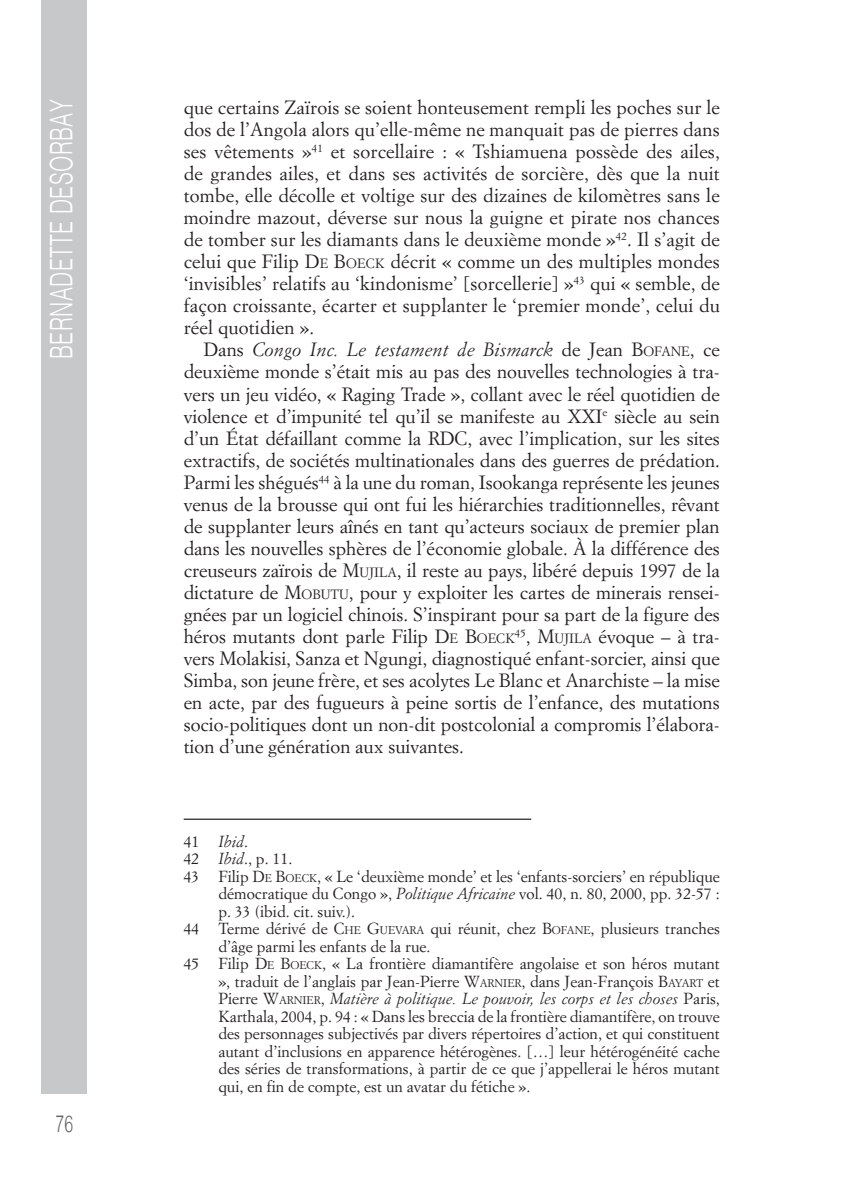
<style>
.page{position:relative;width:844px;height:1191px;background:#fff}
.page>*{position:absolute;margin:0;border:0;box-sizing:border-box;transform-origin:0 0}
.t1{font:300 31.15px "Helvetica";letter-spacing:.02em;color:#fff;scale:.68 1}
.t2{font:300 23.28px "Helvetica";color:#636366;scale:.68 1}
._00_corpo_testo{font:18.9px/22.1px "Simoncini Garamond";letter-spacing:.005em;color:#231f20;text-align:justify}
._05_note{font:15.75px/17.5px "Simoncini Garamond";color:#231f20;text-align:justify}
._05_note-2{font:italic 15.75px "Simoncini Garamond";color:#231f20}
.s1{font-style:inherit}
.s2{font-size:13.3px}
.s3{font-style:italic}
.s4{font-style:normal}
.s5{font-size:11.03px}
</style>
<div class="page">
<div style="left:41px;top:0;width:46px;height:1093px;background:#c7c8ca"></div>
<hr style="left:184px;top:818px;width:347px;height:2px;background:#231f20">
<h1 class="t1" style="left:35px;top:359px;width:383px;rotate:-90deg">Bernadette Desorbay</h1>
<p class="t2" style="left:55px;top:1104px;width:28px">76</p>
<p class="_00_corpo_testo" style="left:184px;top:96px;width:537px">que certains Zaïrois se soient honteusement rempli les poches sur le dos de l’Angola alors qu’elle-même ne manquait pas de pierres dans ses vêtements »<sup>41</sup> et sorcellaire : « Tshiamuena possède des ailes, de grandes ailes, et dans ses activités de sorcière, dès que la nuit tombe, elle décolle et voltige sur des dizaines de kilomètres sans le moindre mazout, déverse sur nous la guigne et pirate nos chances de tomber sur les diamants dans le deuxième monde »<sup>42</sup>. Il s’agit de celui que Filip <span class="s1">D</span><span class="s2">E</span> <span class="s1">B</span><span class="s2">OECK</span> décrit « comme un des multiples mondes ‘invisibles’ relatifs au ‘kindonisme’ [sorcellerie] »<sup>43</sup> qui « semble, de façon croissante, écarter et supplanter le ‘premier monde’, celui du réel quotidien ».</p>
<p class="_00_corpo_testo" style="left:184px;top:338px;width:537px;text-indent:20px">Dans <span class="s3">Congo Inc. Le testament de Bismarck</span> de Jean <span class="s1">B</span><span class="s2">OFANE</span> , ce deuxième monde s’était mis au pas des nouvelles technologies à tra&shy;vers un jeu vidéo, « Raging Trade », collant avec le réel quotidien de violence et d’impunité tel qu’il se manifeste au XXI<sup>e</sup> siècle au sein d’un État défaillant comme la RDC, avec l’implication, sur les sites extractifs, de sociétés multinationales dans des guerres de prédation.<br>Parmi les shégués<sup>44</sup> à la une du roman, Isookanga représente les jeunes venus de la brousse qui ont fui les hiérarchies traditionnelles, rêvant de supplanter leurs aînés en tant qu’acteurs sociaux de premier plan dans les nouvelles sphères de l’économie globale. À la différence des creuseurs zaïrois de <span class="s1">M</span><span class="s2">UJILA</span>, il reste au pays, libéré depuis 1997 de la dictature de <span class="s1">M</span><span class="s2">OBUTU</span>, pour y exploiter les cartes de minerais rensei&shy;gnées par un logiciel chinois. S’inspirant pour sa part de la figure des héros mutants dont parle Filip <span class="s1">D</span><span class="s2">E</span> <span class="s1">B</span><span class="s2">OECK</span><sup>45</sup><span class="s1">, M</span><span class="s2">UJILA</span> évoque – à tra&shy;vers Molakisi, Sanza et Ngungi, diagnostiqué enfant-sorcier, ainsi que Simba, son jeune frère, et ses acolytes Le Blanc et Anarchiste – la mise en acte, par des fugueurs à peine sortis de l’enfance, des mutations socio-politiques dont un non-dit postcolonial a compromis l’élabora&shy;tion d’une génération aux suivantes.</p>
<p class="_05_note-2" style="left:184px;top:831px;width:66px"><span class="s4">41</span> Ibid<span class="s4">.</span></p>
<p class="_05_note" style="left:184px;top:849px;width:110px">42 <span class="s3">Ibid</span>., p. 11.</p>
<p class="_05_note" style="left:218px;top:867px;width:503px;text-indent:-35px">43 Filip <span class="s1">D</span><span class="s5">E</span> <span class="s1">B</span><span class="s5">OECK</span>, « Le ‘deuxième monde’ et les ‘enfants-sorciers’ en république démocratique du Congo », <span class="s3">Politique Africaine</span> vol. 40, n. 80, 2000, pp. 32-57 : p. 33 (ibid. cit. suiv.).</p>
<p class="_05_note" style="left:218px;top:919px;width:503px;text-indent:-35px">44 Terme dérivé de <span class="s1">C</span><span class="s5">HE</span> <span class="s1">G</span><span class="s5">UEVARA</span> qui réunit, chez <span class="s1">B</span><span class="s5">OFANE</span> , plusieurs tranches d’âge parmi les enfants de la rue.</p>
<p class="_05_note" style="left:218px;top:954px;width:503px;text-indent:-35px">45 Filip <span class="s1">D</span><span class="s5">E</span> <span class="s1">B</span><span class="s5">OECK</span>, « La frontière diamantifère angolaise et son héros mutant », traduit de l’anglais par Jean-Pierre <span class="s1">W</span><span class="s5">ARNIER</span>, dans Jean-François <span class="s1">B</span><span class="s5">AYART</span> et Pierre <span class="s1">W</span><span class="s5">ARNIER</span>, <span class="s3">Matière à politique. Le pouvoir, les corps et les choses</span> Paris, Karthala, 2004, p. 94 : « Dans les breccia de la frontière diamantifère, on trouve des personnages subjectivés par divers répertoires d’action, et qui constituent autant d’inclusions en apparence hétérogènes. […] leur hétérogénéité cache des séries de transformations, à partir de ce que j’appellerai le héros mutant qui, en fin de compte, est un avatar du fétiche ».</p>
</div>
